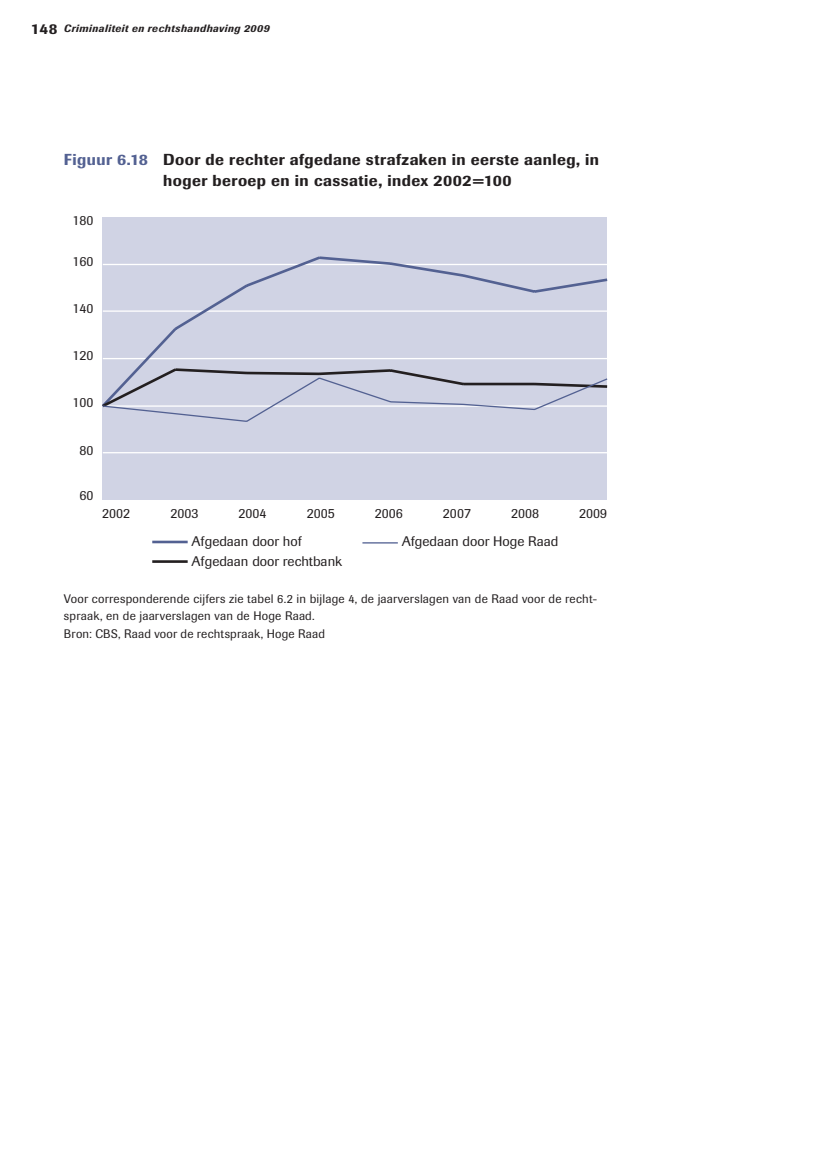
<style>
.page{position:relative;width:823px;height:1170px;background:#fff}
.page>*{position:absolute;margin:0;border:0;box-sizing:border-box;transform-origin:0 0}
.t1{font:500 15.75px/21px "Imago";letter-spacing:.03em;color:#231f20}
.t2{font:13.83px/19.6px "Supersonic TBSK";color:#231f20}
.t3{font:12.25px/17.5px "Supersonic BSK";letter-spacing:.015em;color:#231f20}
.t4{font:italic 500 10.5px "Imago";letter-spacing:.045em;color:#231f20}
.s1{font-style:normal;font-size:14.88px}
.s2{color:#536192}
</style>
<div class="page">
<div style="left:103px;top:217px;width:504px;height:282px;background:#d0d3e4"></div>
<hr style="left:152px;top:540px;width:36px;height:3px;background:#536192">
<hr style="left:152px;top:560px;width:36px;height:3px;background:#231f20">
<hr style="left:362px;top:542px;width:36px;height:1px;background:#536192">
<hr style="left:103px;top:452px;width:504px;height:1px;background:#fff">
<svg style="left:102px;top:254px;width:506px;height:112px"></svg>
<svg style="left:102px;top:366px;width:506px;height:57px"></svg>
<p class="t4" style="left:31px;top:22px;width:240px"><span class="s1">148</span> Criminaliteit en rechtshandhaving 2009</p>
<p class="t1" style="left:163px;top:148px;width:437px;text-indent:-99px"><span class="s2">Figuur 6.18</span> Door de rechter afgedane strafzaken in eerste aanleg, in hoger beroep en in cassatie, index 2002=100</p>
<p class="t2" style="left:73px;top:211px;width:22px">180</p>
<p class="t2" style="left:73px;top:251px;width:22px">160</p>
<p class="t2" style="left:73px;top:298px;width:22px">140</p>
<p class="t2" style="left:73px;top:345px;width:22px">120</p>
<p class="t2" style="left:73px;top:393px;width:22px">100</p>
<p class="t2" style="left:80px;top:440px;width:15px">80</p>
<p class="t2" style="left:80px;top:486px;width:15px">60</p>
<p class="t2" style="left:102px;top:504px;width:29px">2002</p>
<p class="t2" style="left:170px;top:504px;width:29px">2003</p>
<p class="t2" style="left:238px;top:504px;width:29px">2004</p>
<p class="t2" style="left:306px;top:504px;width:29px">2005</p>
<p class="t2" style="left:375px;top:504px;width:29px">2006</p>
<p class="t2" style="left:443px;top:504px;width:29px">2007</p>
<p class="t2" style="left:511px;top:504px;width:29px">2008</p>
<p class="t2" style="left:579px;top:504px;width:29px">2009</p>
<p class="t2" style="left:191px;top:532px;width:152px">Afgedaan door hof<br>Afgedaan door rechtbank</p>
<p class="t2" style="left:401px;top:532px;width:158px">Afgedaan door Hoge Raad</p>
<p class="t3" style="left:64px;top:589px;width:534px">Voor corresponderende cijfers zie tabel 6.2 in bijlage 4, de jaarverslagen van de Raad voor de recht&shy;spraak, en de jaarverslagen van de Hoge Raad.<br>Bron: CBS, Raad voor de rechtspraak, Hoge Raad</p>
</div>
